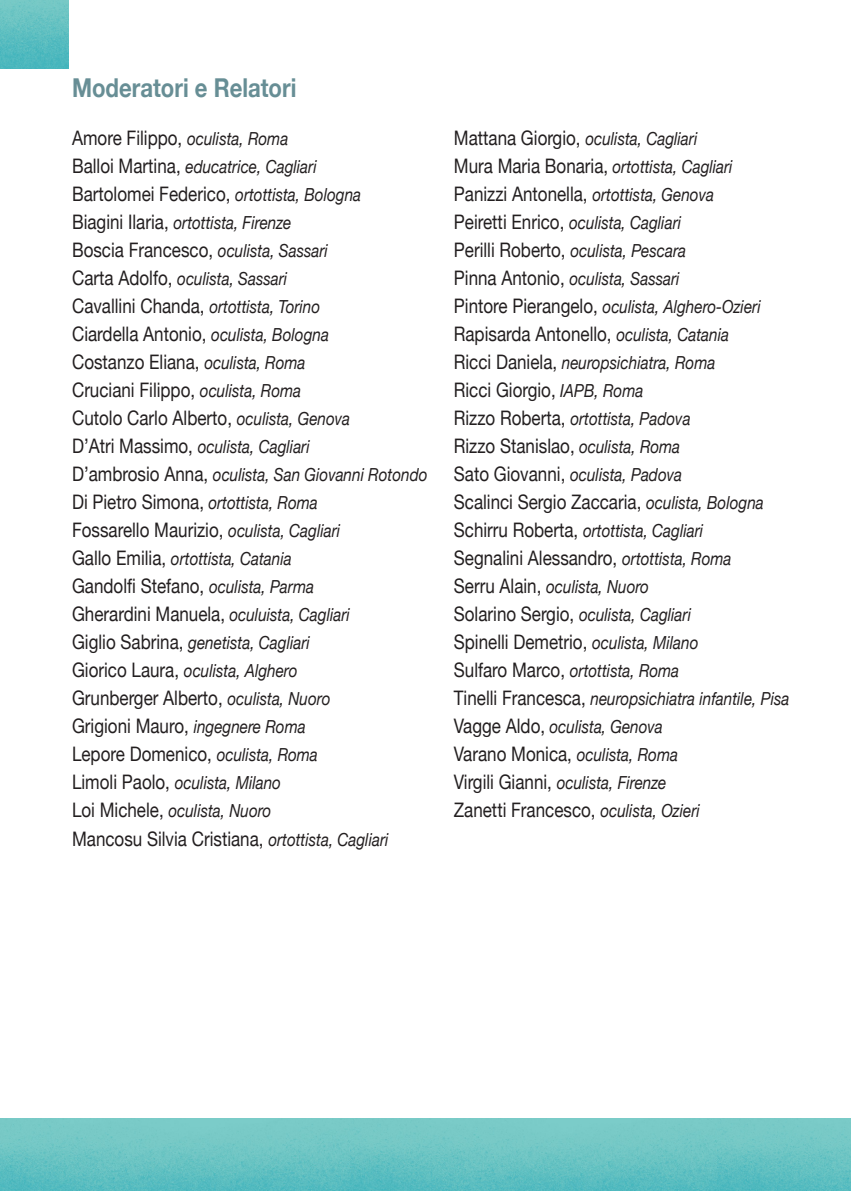
<style>
.page{position:relative;width:851px;height:1191px;background:#fff}
.page>*{position:absolute;margin:0;border:0;box-sizing:border-box;transform-origin:0 0}
.t1{font:700 26px "Helvetica Neue";color:#678e95;scale:.85 1}
.t2{font:20px "Helvetica Neue";color:#231f20;scale:.85 1}
.t3{font:italic 18px "Helvetica Neue";color:#231f20;scale:.85 1}
.s1{font-style:italic;font-size:18px}
.s2{font-style:normal;font-size:20px}
</style>
<div class="page">
<img style="left:0;top:1119px;width:850px;height:72px">
<img style="left:0;top:0;width:68px;height:68px">
<h1 class="t1" style="left:72px;top:68px;width:265px">Moderatori e Relatori</h1>
<p class="t2" style="left:72px;top:124px;width:256px">Amore Filippo, <span class="s1">oculista, Roma</span></p>
<p class="t3" style="left:72px;top:154px;width:289px"><span class="s2">Balloi Martina,</span> educatrice, Cagliari</p>
<p class="t2" style="left:72px;top:180px;width:341px">Bartolomei Federico, <span class="s1">ortottista, Bologna</span></p>
<p class="t3" style="left:72px;top:210px;width:259px"><span class="s2">Biagini Ilaria,</span> ortottista, Firenze</p>
<p class="t2" style="left:72px;top:236px;width:302px">Boscia Francesco, <span class="s1">oculista, Sassari</span></p>
<p class="t3" style="left:72px;top:266px;width:255px"><span class="s2">Carta Adolfo,</span> oculista, Sassari</p>
<p class="t3" style="left:72px;top:294px;width:293px"><span class="s2">Cavallini Chanda,</span> ortottista, Torino</p>
<p class="t2" style="left:72px;top:320px;width:304px">Ciardella Antonio, <span class="s1">oculista, Bologna</span></p>
<p class="t2" style="left:72px;top:348px;width:276px">Costanzo Eliana, <span class="s1">oculista, Roma</span></p>
<p class="t2" style="left:72px;top:376px;width:271px">Cruciani Filippo, <span class="s1">oculista, Roma</span></p>
<p class="t2" style="left:72px;top:404px;width:329px">Cutolo Carlo Alberto, <span class="s1">oculista, Genova</span></p>
<p class="t3" style="left:72px;top:434px;width:281px"><span class="s2">D’Atri Massimo,</span> oculista, Cagliari</p>
<p class="t3" style="left:72px;top:462px;width:419px"><span class="s2">D’ambrosio Anna,</span> oculista, San Giovanni Rotondo</p>
<p class="t2" style="left:72px;top:488px;width:290px">Di Pietro Simona, <span class="s1">ortottista, Roma</span></p>
<p class="t2" style="left:72px;top:516px;width:317px">Fossarello Maurizio, <span class="s1">oculista, Cagliari</span></p>
<p class="t3" style="left:72px;top:546px;width:260px"><span class="s2">Gallo Emilia,</span> ortottista, Catania</p>
<p class="t2" style="left:72px;top:572px;width:286px">Gandolfi Stefano, <span class="s1">oculista, Parma</span></p>
<p class="t2" style="left:72px;top:600px;width:328px">Gherardini Manuela, <span class="s1">oculuista, Cagliari</span></p>
<p class="t3" style="left:72px;top:630px;width:281px"><span class="s2">Giglio Sabrina,</span> genetista, Cagliari</p>
<p class="t3" style="left:72px;top:658px;width:267px"><span class="s2">Giorico Laura,</span> oculista, Alghero</p>
<p class="t2" style="left:72px;top:684px;width:305px">Grunberger Alberto, <span class="s1">oculista, Nuoro</span></p>
<p class="t2" style="left:72px;top:712px;width:276px">Grigioni Mauro, <span class="s1">ingegnere Roma</span></p>
<p class="t2" style="left:72px;top:740px;width:291px">Lepore Domenico, <span class="s1">oculista, Roma</span></p>
<p class="t3" style="left:72px;top:770px;width:247px"><span class="s2">Limoli Paolo,</span> oculista, Milano</p>
<p class="t3" style="left:72px;top:798px;width:236px"><span class="s2">Loi Michele,</span> oculista, Nuoro</p>
<p class="t2" style="left:72px;top:824px;width:374px">Mancosu Silvia Cristiana, <span class="s1">ortottista, Cagliari</span></p>
<p class="t3" style="left:454px;top:126px;width:288px"><span class="s2">Mattana Giorgio,</span> oculista, Cagliari</p>
<p class="t3" style="left:454px;top:154px;width:329px"><span class="s2">Mura Maria Bonaria,</span> ortottista, Cagliari</p>
<p class="t2" style="left:454px;top:180px;width:307px">Panizzi Antonella, <span class="s1">ortottista, Genova</span></p>
<p class="t3" style="left:454px;top:210px;width:269px"><span class="s2">Peiretti Enrico,</span> oculista, Cagliari</p>
<p class="t3" style="left:454px;top:238px;width:275px"><span class="s2">Perilli Roberto,</span> oculista, Pescara</p>
<p class="t3" style="left:454px;top:266px;width:267px"><span class="s2">Pinna Antonio,</span> oculista, Sassari</p>
<p class="t3" style="left:454px;top:294px;width:362px"><span class="s2">Pintore Pierangelo,</span> oculista, Alghero-Ozieri</p>
<p class="t2" style="left:454px;top:320px;width:325px">Rapisarda Antonello, <span class="s1">oculista, Catania</span></p>
<p class="t3" style="left:454px;top:350px;width:309px"><span class="s2">Ricci Daniela,</span> neuropsichiatra, Roma</p>
<p class="t2" style="left:454px;top:376px;width:224px">Ricci Giorgio, <span class="s1">IAPB, Roma</span></p>
<p class="t3" style="left:454px;top:406px;width:280px"><span class="s2">Rizzo Roberta,</span> ortottista, Padova</p>
<p class="t2" style="left:454px;top:432px;width:268px">Rizzo Stanislao, <span class="s1">oculista, Roma</span></p>
<p class="t3" style="left:454px;top:462px;width:270px"><span class="s2">Sato Giovanni,</span> oculista, Padova</p>
<p class="t2" style="left:454px;top:488px;width:366px">Scalinci Sergio Zaccaria, <span class="s1">oculista, Bologna</span></p>
<p class="t3" style="left:454px;top:518px;width:295px"><span class="s2">Schirru Roberta,</span> ortottista, Cagliari</p>
<p class="t2" style="left:454px;top:544px;width:328px">Segnalini Alessandro, <span class="s1">ortottista, Roma</span></p>
<p class="t3" style="left:454px;top:574px;width:231px"><span class="s2">Serru Alain,</span> oculista, Nuoro</p>
<p class="t3" style="left:454px;top:602px;width:280px"><span class="s2">Solarino Sergio,</span> oculista, Cagliari</p>
<p class="t2" style="left:454px;top:628px;width:289px">Spinelli Demetrio, <span class="s1">oculista, Milano</span></p>
<p class="t3" style="left:454px;top:658px;width:266px"><span class="s2">Sulfaro Marco,</span> ortottista, Roma</p>
<p class="t3" style="left:454px;top:686px;width:396px"><span class="s2">Tinelli Francesca,</span> neuropsichiatra infantile, Pisa</p>
<p class="t3" style="left:454px;top:714px;width:247px"><span class="s2">Vagge Aldo,</span> oculista, Genova</p>
<p class="t2" style="left:454px;top:740px;width:265px">Varano Monica, <span class="s1">oculista, Roma</span></p>
<p class="t3" style="left:454px;top:770px;width:251px"><span class="s2">Virgili Gianni,</span> oculista, Firenze</p>
<p class="t2" style="left:454px;top:796px;width:291px">Zanetti Francesco, <span class="s1">oculista, Ozieri</span></p>
</div>
